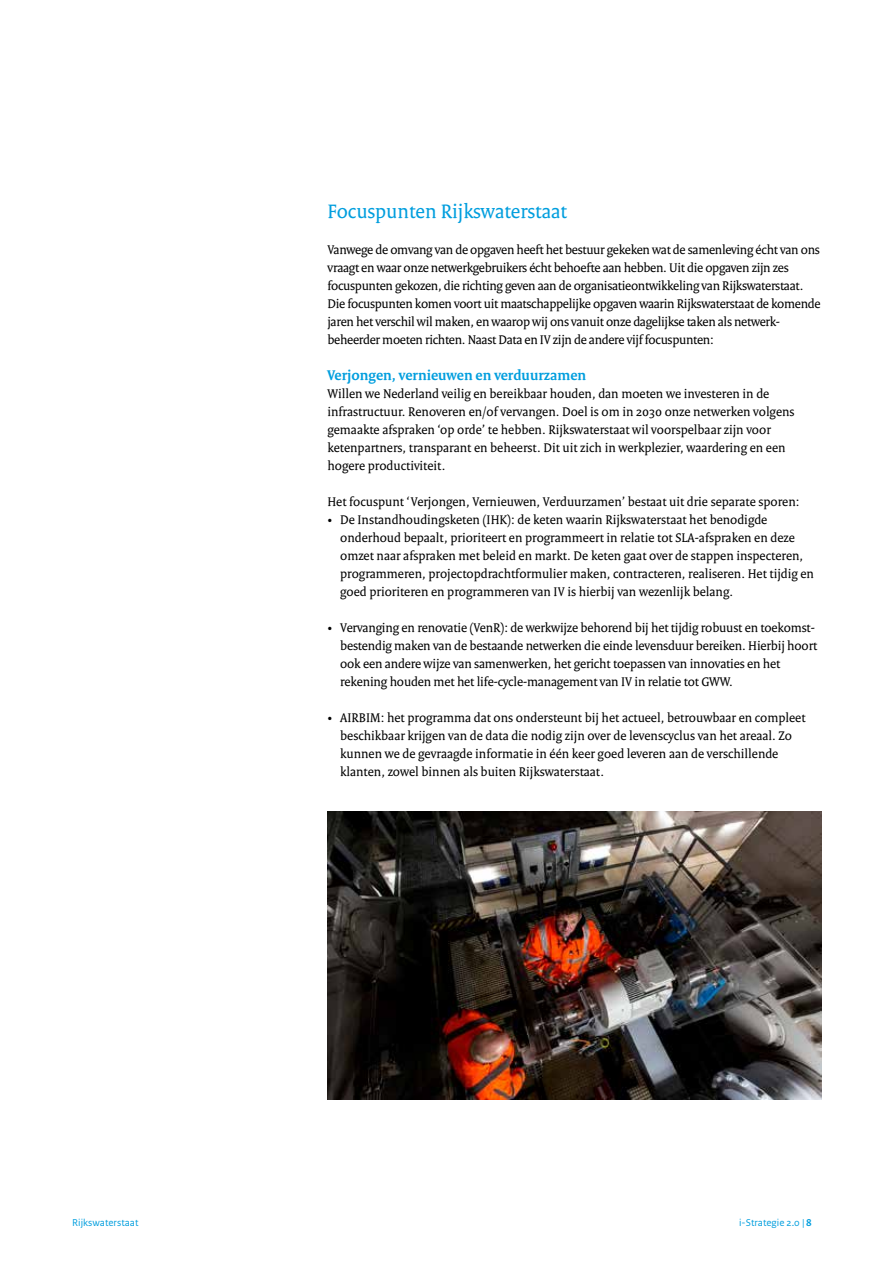
<style>
.page{position:relative;width:893px;height:1263px;background:#fff}
.page>*{position:absolute;margin:0;border:0;box-sizing:border-box;transform-origin:0 0}
.t1{font:21px "Rijksoverheid Serif";color:#009ede}
.t2{font:700 15px "Rijksoverheid Serif";color:#009ede}
.t3{font:13.5px/18px "Rijksoverheid Serif";color:#000}
.t4{font:13.5px/18px "Rijksoverheid Serif";letter-spacing:-.02em;color:#000}
.t5{font:10.5px "Rijksoverheid Sans Text";color:#009ede}
.s1{font-weight:700}
</style>
<div class="page">
<img style="left:327px;top:812px;width:494px;height:288px">
<p class="t5" style="left:72px;top:1216px;width:68px">Rijkswaterstaat</p>
<h1 class="t1" style="left:327px;top:199px;width:241px">Focuspunten Rijkswaterstaat</h1>
<p class="t4" style="left:327px;top:240px;width:495px">Vanwege de omvang van de opgaven heeft het bestuur gekeken wat de samenleving écht van ons vraagt en waar onze netwerkgebruikers écht behoefte aan hebben. Uit die opgaven zijn zes focuspunten gekozen, die richting geven aan de organisatieontwikkeling van Rijkswaterstaat.<br>Die focuspunten komen voort uit maatschappelijke opgaven waarin Rijkswaterstaat de komende jaren het verschil wil maken, en waarop wij ons vanuit onze dagelijkse taken als netwerk&shy;beheerder moeten richten. Naast Data en IV zijn de andere vijf focuspunten:</p>
<p class="t2" style="left:327px;top:366px;width:260px">Verjongen, vernieuwen en verduurzamen</p>
<p class="t3" style="left:327px;top:384px;width:469px">Willen we Nederland veilig en bereikbaar houden, dan moeten we investeren in de infrastructuur. Renoveren en/of vervangen. Doel is om in 2030 onze netwerken volgens gemaakte afspraken ‘op orde’ te hebben. Rijkswaterstaat wil voorspelbaar zijn voor ketenpartners, transparant en beheerst. Dit uit zich in werkplezier, waardering en een hogere productiviteit.</p>
<p class="t3" style="left:327px;top:492px;width:474px">Het focuspunt ‘Verjongen, Vernieuwen, Verduurzamen’ bestaat uit drie separate sporen:</p>
<p class="t3" style="left:340px;top:510px;width:475px;text-indent:-13px">• De Instandhoudingsketen (IHK): de keten waarin Rijkswaterstaat het benodigde onderhoud bepaalt, prioriteert en programmeert in relatie tot SLA-afspraken en deze omzet naar afspraken met beleid en markt. De keten gaat over de stappen inspecteren, programmeren, projectopdrachtformulier maken, contracteren, realiseren. Het tijdig en goed prioriteren en programmeren van IV is hierbij van wezenlijk belang.</p>
<p class="t3" style="left:340px;top:618px;width:479px;text-indent:-13px">• Vervanging en renovatie (VenR): de werkwijze behorend bij het tijdig robuust en toekomst&shy;bestendig maken van de bestaande netwerken die einde levensduur bereiken. Hierbij hoort ook een andere wijze van samenwerken, het gericht toepassen van innovaties en het rekening houden met het life-cycle-management van IV in relatie tot GWW.</p>
<p class="t3" style="left:340px;top:708px;width:467px;text-indent:-13px">• AIRBIM: het programma dat ons ondersteunt bij het actueel, betrouwbaar en compleet beschikbaar krijgen van de data die nodig zijn over de levenscyclus van het areaal. Zo kunnen we de gevraagde informatie in één keer goed leveren aan de verschillende klanten, zowel binnen als buiten Rijkswaterstaat.</p>
<p class="t5" style="left:739px;top:1216px;width:74px">i-Strategie 2.0 | <span class="s1">8</span></p>
</div>
